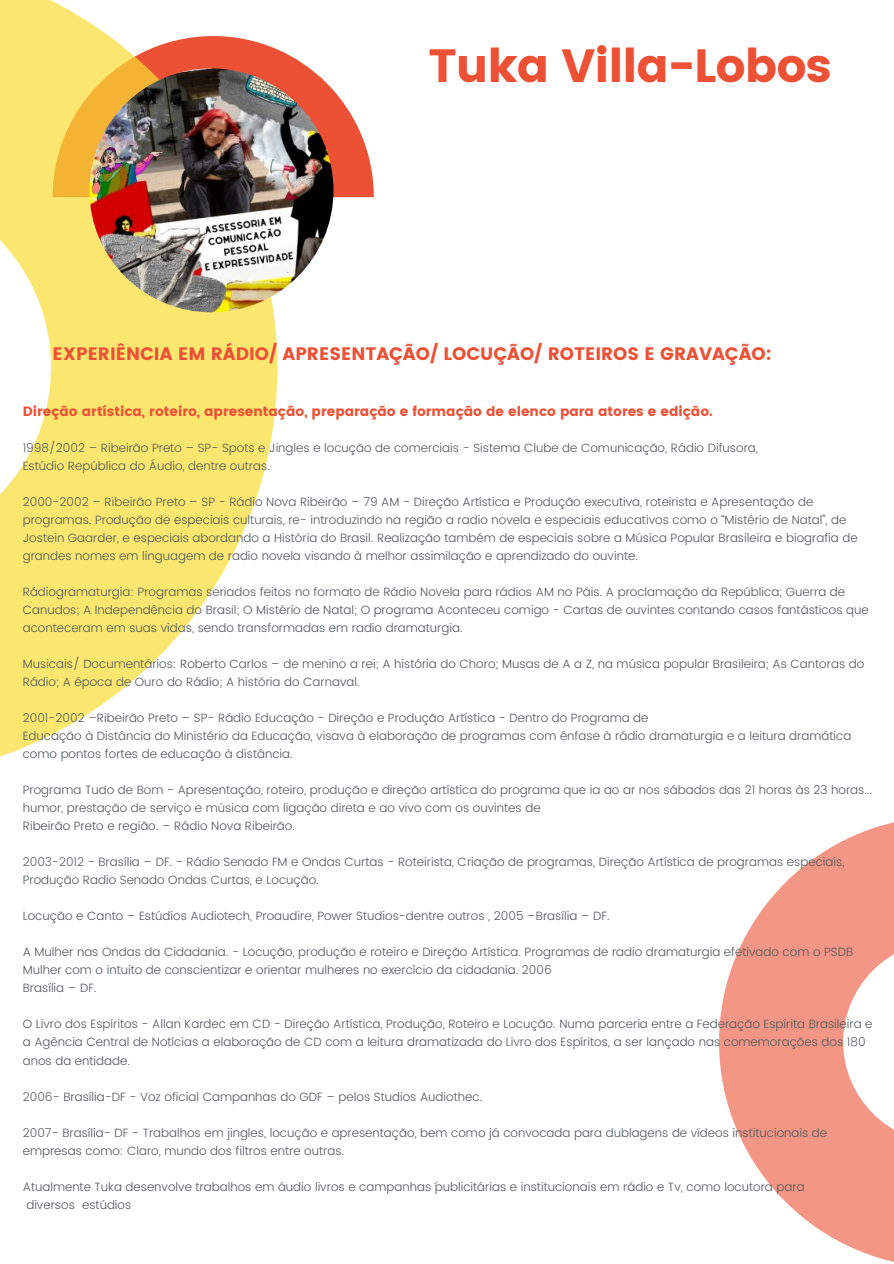
<style>
.page{position:relative;width:894px;height:1264px;background:#fff}
.page>*{position:absolute;margin:0;border:0;box-sizing:border-box;transform-origin:0 0}
.t1{font:46.5px "Poppins";letter-spacing:-.02em;color:#ec5136}
.t2{font:18px "Poppins";color:#ec5136}
.t3{font:13.5px "Poppins";color:#ec5136}
.t4{font:300 12px/18px "Poppins";color:#50595b}
</style>
<div class="page">
<svg style="left:278px;top:49px;width:96px;height:148px;fill:#ec5136"></svg>
<svg style="left:0;top:0;width:278px;height:757px;fill:#fbe76f"></svg>
<svg style="left:719px;top:822px;width:174px;height:440px;fill:#f39686"></svg>
<img style="left:89px;top:68px;width:244px;height:244px;border-radius:50%">
<p class="t1" style="left:428px;top:38px;width:405px">Tuka Villa-Lobos</p>
<p class="t2" style="left:53px;top:344px;width:720px">EXPERIÊNCIA EM RÁDIO/ APRESENTAÇÃO/ LOCUÇÃO/ ROTEIROS E GRAVAÇÃO:</p>
<p class="t3" style="left:23px;top:403px;width:691px">Direção artística, roteiro, apresentação, preparação e formação de elenco para atores e edição.</p>
<p class="t4" style="left:23px;top:438px;width:736px">1998/2002 – Ribeirão Preto – SP- Spots e Jingles e locução de comerciais - Sistema Clube de Comunicação, Rádio Difusora,</p>
<p class="t4" style="left:23px;top:456px;width:248px">Estúdio República do Áudio, dentre outras.</p>
<p class="t4" style="left:23px;top:492px;width:836px">2000-2002 – Ribeirão Preto – SP - Rádio Nova Ribeirão – 79 AM - Direção Artística e Produção executiva, roteirista e Apresentação de programas. Produção de especiais culturais, re- introduzindo na região a radio novela e especiais educativos como o “Mistério de Natal”, de Jostein Gaarder, e especiais abordando a História do Brasil. Realização também de especiais sobre a Música Popular Brasileira e biografia de grandes nomes em linguagem de radio novela visando à melhor assimilação e aprendizado do ouvinte.</p>
<p class="t4" style="left:23px;top:582px;width:847px">Rádiogramaturgia: Programas seriados feitos no formato de Rádio Novela para rádios AM no Páis. A proclamação da República; Guerra de<br>Canudos; A Independência do Brasil; O Mistério de Natal; O programa Aconteceu comigo - Cartas de ouvintes contando casos fantásticos que aconteceram em suas vidas, sendo transformadas em radio dramaturgia.</p>
<p class="t4" style="left:23px;top:655px;width:842px">Musicais/ Documentários: Roberto Carlos – de menino a rei; A história do Choro; Musas de A a Z, na música popular Brasileira; As Cantoras do<br>Rádio; A época de Ouro do Rádio; A história do Carnaval.</p>
<p class="t4" style="left:23px;top:709px;width:627px">2001-2002 –Ribeirão Preto – SP- Rádio Educação - Direção e Produção Artística - Dentro do Programa de</p>
<p class="t4" style="left:23px;top:727px;width:829px">Educação à Distância do Ministério da Educação, visava à elaboração de programas com ênfase à rádio dramaturgia e a leitura dramática como pontos fortes de educação à distância.</p>
<p class="t4" style="left:23px;top:781px;width:850px">Programa Tudo de Bom - Apresentação, roteiro, produção e direção artística do programa que ia ao ar nos sábados das 21 horas às 23 horas... humor, prestação de serviço e música com ligação direta e ao vivo com os ouvintes de</p>
<p class="t4" style="left:23px;top:817px;width:274px">Ribeirão Preto e região. – Rádio Nova Ribeirão.</p>
<p class="t4" style="left:23px;top:853px;width:823px">2003-2012 - Brasília – DF. - Rádio Senado FM e Ondas Curtas - Roteirista, Criação de programas, Direção Artística de programas especiais,<br>Produção Radio Senado Ondas Curtas, e Locução.</p>
<p class="t4" style="left:23px;top:907px;width:588px">Locução e Canto – Estúdios Audiotech, Proaudire, Power Studios-dentre outros , 2005 –Brasília – DF.</p>
<p class="t4" style="left:23px;top:943px;width:831px">A Mulher nas Ondas da Cidadania. - Locução, produção e roteiro e Direção Artística. Programas de radio dramaturgia efetivado com o PSDB<br>Mulher com o intuito de conscientizar e orientar mulheres no exercício da cidadania. 2006</p>
<p class="t4" style="left:23px;top:979px;width:75px">Brasília – DF.</p>
<p class="t4" style="left:23px;top:1015px;width:851px">O Livro dos Espíritos - Allan Kardec em CD - Direção Artística, Produção, Roteiro e Locução. Numa parceria entre a Federação Espírita Brasileira e a Agência Central de Notícias a elaboração de CD com a leitura dramatizada do Livro dos Espíritos, a ser lançado nas comemorações dos 180 anos da entidade.</p>
<p class="t4" style="left:23px;top:1087px;width:461px">2006- Brasília-DF - Voz oficial Campanhas do GDF – pelos Studios Audiothec.</p>
<p class="t4" style="left:23px;top:1123px;width:805px">2007- Brasília- DF - Trabalhos em jingles, locução e apresentação, bem como já convocada para dublagens de vídeos institucionais de empresas como: Claro, mundo dos filtros entre outras.</p>
<p class="t4" style="left:23px;top:1177px;width:783px">Atualmente Tuka desenvolve trabalhos em áudio livros e campanhas ´publicitárias e institucionais em rádio e Tv, como locutora para</p>
<p class="t4" style="left:26px;top:1195px;width:106px">diversos estúdios</p>
</div>
